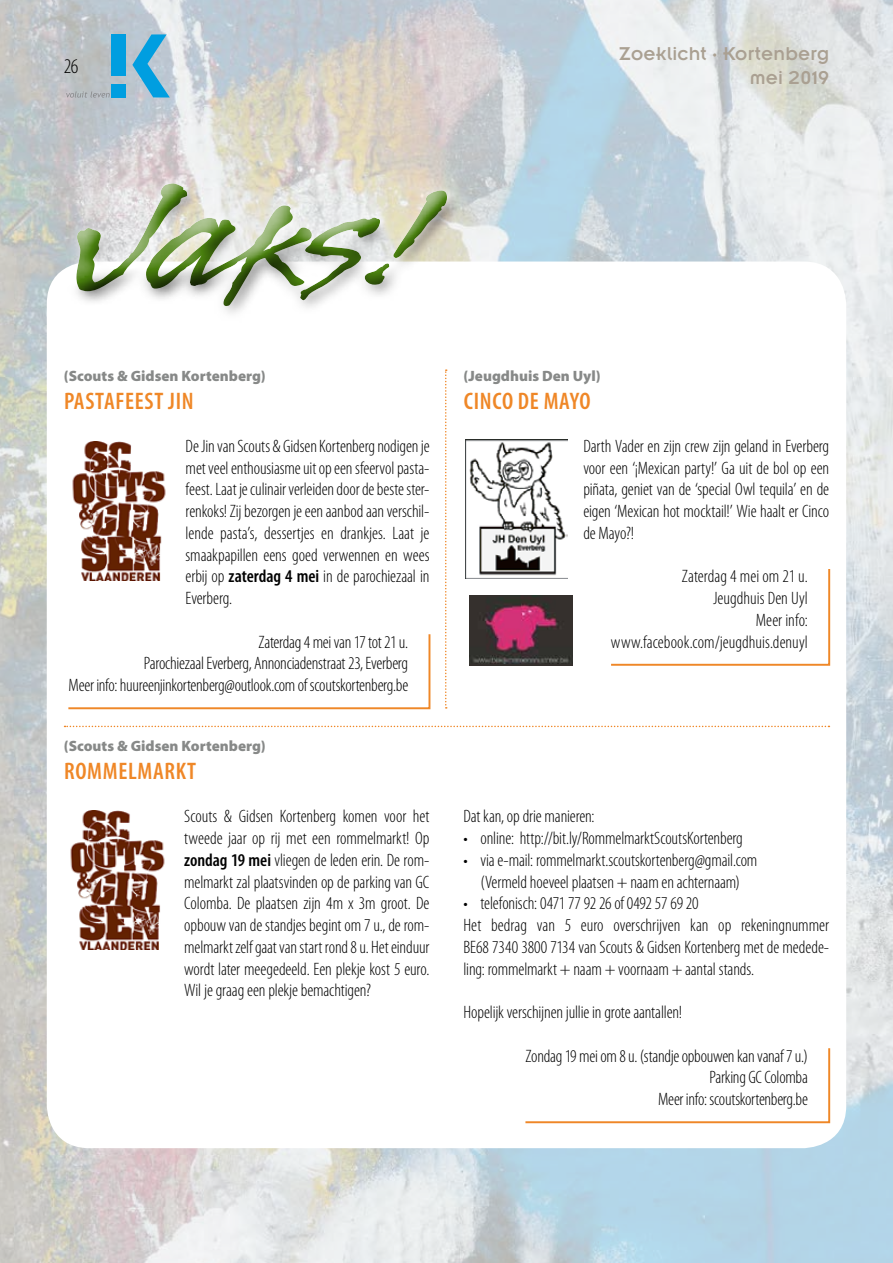
<style>
.page{position:relative;width:893px;height:1263px;background:#fff}
.page>*{position:absolute;margin:0;border:0;box-sizing:border-box;transform-origin:0 0}
.t1{font:176.25px "Legault Std";color:#497f0e;scale:1.3 1}
.t2{font:600 condensed 24px "Myriad Pro";letter-spacing:.03em;color:#ef8727}
.t3{font:300 condensed 21px "Myriad Pro";color:#000}
.t4{font:20.4px/24.6px "Insignia LT Std";letter-spacing:.01em;color:#aaa092;text-align:right}
.t5{font:300 condensed 18px/21.8px "Myriad Pro";letter-spacing:-.01em;color:#000;text-align:justify}
.t6{font:900 15px "Myriad Pro";color:#878988}
.s1{font-weight:600}
</style>
<div class="page">
<img style="left:0;top:0;width:893px;height:1263px">
<svg style="left:132px;top:34px;width:38px;height:63px"></svg>
<div style="left:112px;top:84px;width:14px;height:13px;background:#009ee0"></div>
<div style="left:112px;top:34px;width:14px;height:42px;background:#009ee0"></div>
<svg style="left:66px;top:91px;width:44px;height:7px"></svg>
<div style="left:47px;top:262px;width:799px;height:886px;background:#fff;border-radius:43px"></div>
<div style="left:38px;top:151px;width:440px;height:156px;background:#fff;opacity:.75"></div>
<div style="left:52px;top:174px;width:438px;height:168px;background:#000;opacity:.75"></div>
<svg style="left:65px;top:726px;width:764px;height:1px"></svg>
<svg style="left:445px;top:369px;width:2px;height:340px"></svg>
<svg style="left:68px;top:634px;width:363px;height:76px"></svg>
<svg style="left:611px;top:569px;width:220px;height:97px"></svg>
<svg style="left:525px;top:1048px;width:306px;height:76px"></svg>
<img style="left:72px;top:441px;width:94px;height:140px">
<img style="left:466px;top:439px;width:102px;height:140px">
<img style="left:469px;top:595px;width:103px;height:70px">
<img style="left:70px;top:810px;width:95px;height:139px">
<p class="t3" style="left:64px;top:54px;width:16px">26</p>
<p class="t4" style="left:619px;top:41px;width:212px">Zoeklicht · Kortenberg mei 2019</p>
<h1 class="t1" style="left:64px;top:149px;width:284px">Jaks!</h1>
<p class="t6" style="left:64px;top:367px;width:204px">(Scouts &amp; Gidsen Kortenberg)</p>
<h2 class="t2" style="left:64px;top:388px;width:131px">PASTAFEEST JIN</h2>
<p class="t5" style="left:186px;top:436px;width:245px">De Jin van Scouts &amp; Gidsen Kortenberg nodigen je met veel enthousiasme uit op een sfeervol pasta&shy;feest. Laat je culinair verleiden door de beste ster&shy;renkoks! Zij bezorgen je een aanbod aan verschil&shy;lende pasta’s, dessertjes en drankjes. Laat je smaakpapillen eens goed verwennen en wees erbij op <span class="s1">zaterdag 4 mei</span> in de parochiezaal in Everberg.</p>
<p class="t5" style="left:69px;top:631px;width:341px;text-align:right">Zaterdag 4 mei van 17 tot 21 u.<br>Parochiezaal Everberg, Annonciadenstraat 23, Everberg<br>Meer info: huureenjinkortenberg@outlook.com of scoutskortenberg.be</p>
<p class="t6" style="left:463px;top:367px;width:139px">(Jeugdhuis Den Uyl)</p>
<h2 class="t2" style="left:464px;top:388px;width:129px">CINCO DE MAYO</h2>
<p class="t5" style="left:583px;top:436px;width:247px">Darth Vader en zijn crew zijn geland in Everberg voor een ‘¡Mexican party!’ Ga uit de bol op een piñata, geniet van de ‘special Owl tequila’ en de eigen ‘Mexican hot mocktail!’ Wie haalt er Cinco de Mayo?!</p>
<p class="t5" style="left:611px;top:566px;width:199px;text-align:right">Zaterdag 4 mei om 21 u.<br>Jeugdhuis Den Uyl<br>Meer info: www.facebook.com/jeugdhuis.denuyl</p>
<p class="t6" style="left:64px;top:738px;width:204px">(Scouts &amp; Gidsen Kortenberg)</p>
<h2 class="t2" style="left:64px;top:758px;width:134px">ROMMELMARKT</h2>
<p class="t5" style="left:184px;top:806px;width:247px">Scouts &amp; Gidsen Kortenberg komen voor het tweede jaar op rij met een rommelmarkt! Op <span class="s1">zondag 19 mei</span> vliegen de leden erin. De rom&shy;melmarkt zal plaatsvinden op de parking van GC Colomba. De plaatsen zijn 4m x 3m groot. De opbouw van de standjes begint om 7 u., de rom&shy;melmarkt zelf gaat van start rond 8 u. Het einduur wordt later meegedeeld. Een plekje kost 5 euro.<br>Wil je graag een plekje bemachtigen?</p>
<p class="t5" style="left:463px;top:806px;width:133px">Dat kan, op drie manieren:</p>
<p class="t5" style="left:463px;top:828px;width:281px">• online: http://bit.ly/RommelmarktScoutsKortenberg</p>
<p class="t5" style="left:463px;top:849px;width:295px;text-align:center">• via e-mail: rommelmarkt.scoutskortenberg@gmail.com (Vermeld hoeveel plaatsen + naam en achternaam)</p>
<p class="t5" style="left:463px;top:893px;width:367px;text-align:left">• telefonisch: 0471 77 92 26 of 0492 57 69 20<br>Het bedrag van 5 euro overschrijven kan op rekeningnummer BE68 7340 3800 7134 van Scouts &amp; Gidsen Kortenberg met de medede&shy;ling: rommelmarkt + naam + voornaam + aantal stands.</p>
<p class="t5" style="left:463px;top:1002px;width:220px">Hopelijk verschijnen jullie in grote aantallen!</p>
<p class="t5" style="left:526px;top:1045px;width:284px;text-align:right">Zondag 19 mei om 8 u. (standje opbouwen kan vanaf 7 u.)<br>Parking GC Colomba<br>Meer info: scoutskortenberg.be</p>
</div>
